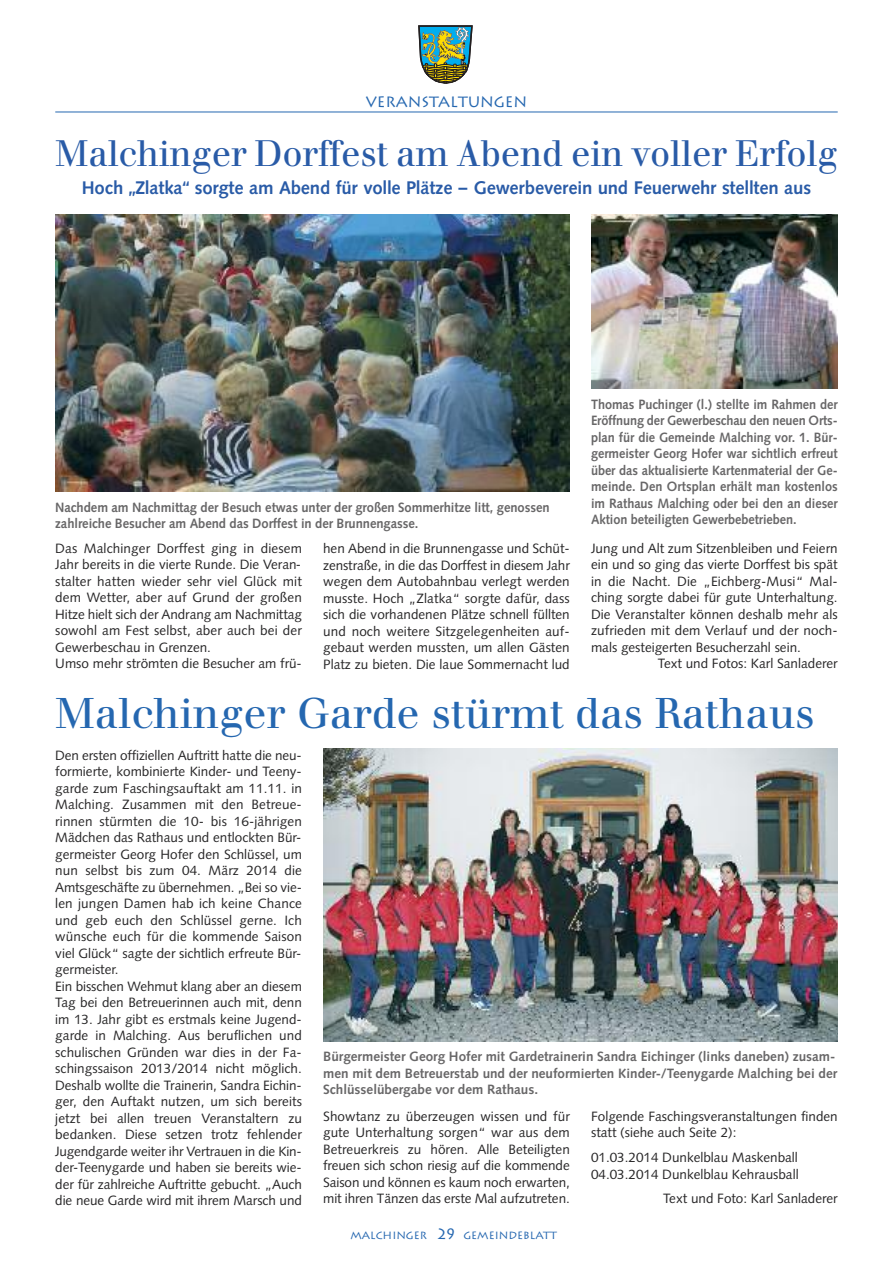
<style>
.page{position:relative;width:893px;height:1263px;background:#fff}
.page>*{position:absolute;margin:0;border:0;box-sizing:border-box;transform-origin:0 0}
.t1{font:42px "Walbaum";color:#2567b0}
.t2{font:36px "Walbaum";letter-spacing:-.005em;color:#295ba7}
.t3{font:700 18px "Syntax BQ";letter-spacing:.02em;color:#295ba7}
.t4{font:15px "Lithos";color:#2567b0}
.t5{font:13.5px/16.5px "Syntax";color:#272627}
.t6{font:700 13.5px/16.5px "Syntax";color:#686768;text-align:justify;scale:.94 1}
.t7{font:700 13.5px/16.5px "Syntax";color:#686768}
.t8{font:700 13.5px/16.5px "Syntax";color:#686768;scale:.96 1}
.t9{font:10.5px "Lithos";color:#2567b0}
.s1{font-size:15px}
</style>
<div class="page">
<svg style="left:418px;top:25px;width:55px;height:59px;background:#749980"></svg>
<hr style="left:55px;top:112px;width:783px;height:1px;background:#2567b0">
<img style="left:323px;top:748px;width:515px;height:293px">
<img style="left:55px;top:214px;width:515px;height:277px">
<img style="left:591px;top:214px;width:247px;height:174px">
<p class="t4" style="left:366px;top:93px;width:163px">VERANSTALTUNGEN</p>
<h2 class="t2" style="left:55px;top:141px;width:784px">Malchinger Dorffest am Abend ein voller Erfolg</h2>
<h3 class="t3" style="left:82px;top:178px;width:730px">Hoch „Zlatka“ sorgte am Abend für volle Plätze – Gewerbeverein und Feuerwehr stellten aus</h3>
<p class="t8" style="left:55px;top:500px;width:516px">Nachdem am Nachmittag der Besuch etwas unter der großen Sommerhitze litt, genossen zahlreiche Besucher am Abend das Dorffest in der Brunnengasse.</p>
<p class="t6" style="left:591px;top:397px;width:264px">Thomas Puchinger (l.) stellte im Rahmen der Eröffnung der Gewerbeschau den neuen Orts&shy;plan für die Gemeinde Malching vor. 1. Bür&shy;germeister Georg Hofer war sichtlich erfreut über das aktualisierte Kartenmaterial der Ge&shy;meinde. Den Ortsplan erhält man kostenlos im Rathaus Malching oder bei den an dieser Aktion beteiligten Gewerbebetrieben.</p>
<p class="t5" style="left:55px;top:541px;width:248px">Das Malchinger Dorffest ging in diesem Jahr bereits in die vierte Runde. Die Veran&shy;stalter hatten wieder sehr viel Glück mit dem Wetter, aber auf Grund der großen Hitze hielt sich der Andrang am Nachmittag sowohl am Fest selbst, aber auch bei der Gewerbeschau in Grenzen.<br>Umso mehr strömten die Besucher am frü-</p>
<p class="t5" style="left:323px;top:541px;width:248px;text-align:justify">hen Abend in die Brunnengasse und Schüt&shy;zenstraße, in die das Dorffest in diesem Jahr wegen dem Autobahnbau verlegt werden musste. Hoch „Zlatka“ sorgte dafür, dass sich die vorhandenen Plätze schnell füllten und noch weitere Sitzgelegenheiten auf&shy;gebaut werden mussten, um allen Gästen Platz zu bieten. Die laue Sommernacht lud</p>
<p class="t5" style="left:591px;top:541px;width:248px">Jung und Alt zum Sitzenbleiben und Feiern</p>
<p class="t5" style="left:591px;top:557px;width:248px">ein und so ging das vierte Dorffest bis spät</p>
<p class="t5" style="left:591px;top:574px;width:248px">in die Nacht. Die „Eichberg-Musi“ Mal-</p>
<p class="t5" style="left:591px;top:590px;width:248px">ching sorgte dabei für gute Unterhaltung.</p>
<p class="t5" style="left:591px;top:607px;width:248px">Die Veranstalter können deshalb mehr als</p>
<p class="t5" style="left:591px;top:623px;width:248px">zufrieden mit dem Verlauf und der noch-</p>
<p class="t5" style="left:591px;top:640px;width:211px">mals gesteigerten Besucherzahl sein.</p>
<p class="t5" style="left:658px;top:656px;width:181px">Text und Fotos: Karl Sanladerer</p>
<h1 class="t1" style="left:55px;top:698px;width:761px">Malchinger Garde stürmt das Rathaus</h1>
<p class="t5" style="left:55px;top:748px;width:248px">Den ersten offiziellen Auftritt hatte die neu&shy;formierte, kombinierte Kinder- und Teeny&shy;garde zum Faschingsauftakt am 11.11. in Malching. Zusammen mit den Betreue&shy;rinnen stürmten die 10- bis 16-jährigen Mädchen das Rathaus und entlockten Bür&shy;germeister Georg Hofer den Schlüssel, um nun selbst bis zum 04. März 2014 die Amtsgeschäfte zu übernehmen. „Bei so vie&shy;len jungen Damen hab ich keine Chance und geb euch den Schlüssel gerne. Ich wünsche euch für die kommende Saison viel Glück“ sagte der sichtlich erfreute Bür&shy;germeister.<br>Ein bisschen Wehmut klang aber an diesem Tag bei den Betreuerinnen auch mit, denn im 13. Jahr gibt es erstmals keine Jugend&shy;garde in Malching. Aus beruflichen und schulischen Gründen war dies in der Fa&shy;schingssaison 2013/2014 nicht möglich.<br>Deshalb wollte die Trainerin, Sandra Eichin&shy;ger, den Auftakt nutzen, um sich bereits jetzt bei allen treuen Veranstaltern zu bedanken. Diese setzen trotz fehlender Jugendgarde weiter ihr Vertrauen in die Kin&shy;der-Teenygarde und haben sie bereits wie&shy;der für zahlreiche Auftritte gebucht. „Auch die neue Garde wird mit ihrem Marsch und</p>
<p class="t7" style="left:323px;top:1050px;width:516px">Bürgermeister Georg Hofer mit Gardetrainerin Sandra Eichinger (links daneben) zusam&shy;men mit dem Betreuerstab und der neuformierten Kinder-/Teenygarde Malching bei der<br>Schlüsselübergabe vor dem Rathaus.</p>
<p class="t5" style="left:323px;top:1109px;width:248px;text-align:justify">Showtanz zu überzeugen wissen und für gute Unterhaltung sorgen“ war aus dem Betreuerkreis zu hören. Alle Beteiligten freuen sich schon riesig auf die kommende Saison und können es kaum noch erwarten, mit ihren Tänzen das erste Mal aufzutreten.</p>
<p class="t5" style="left:591px;top:1109px;width:248px">Folgende Faschingsveranstaltungen finden statt (siehe auch Seite 2):</p>
<p class="t5" style="left:591px;top:1150px;width:209px">01.03.2014 Dunkelblau Maskenball<br>04.03.2014 Dunkelblau Kehrausball</p>
<p class="t5" style="left:663px;top:1191px;width:176px">Text und Foto: Karl Sanladerer</p>
<p class="t9" style="left:350px;top:1229px;width:208px">MALCHINGER <span class="s1">29</span> GEMEINDEBLATT</p>
</div>
